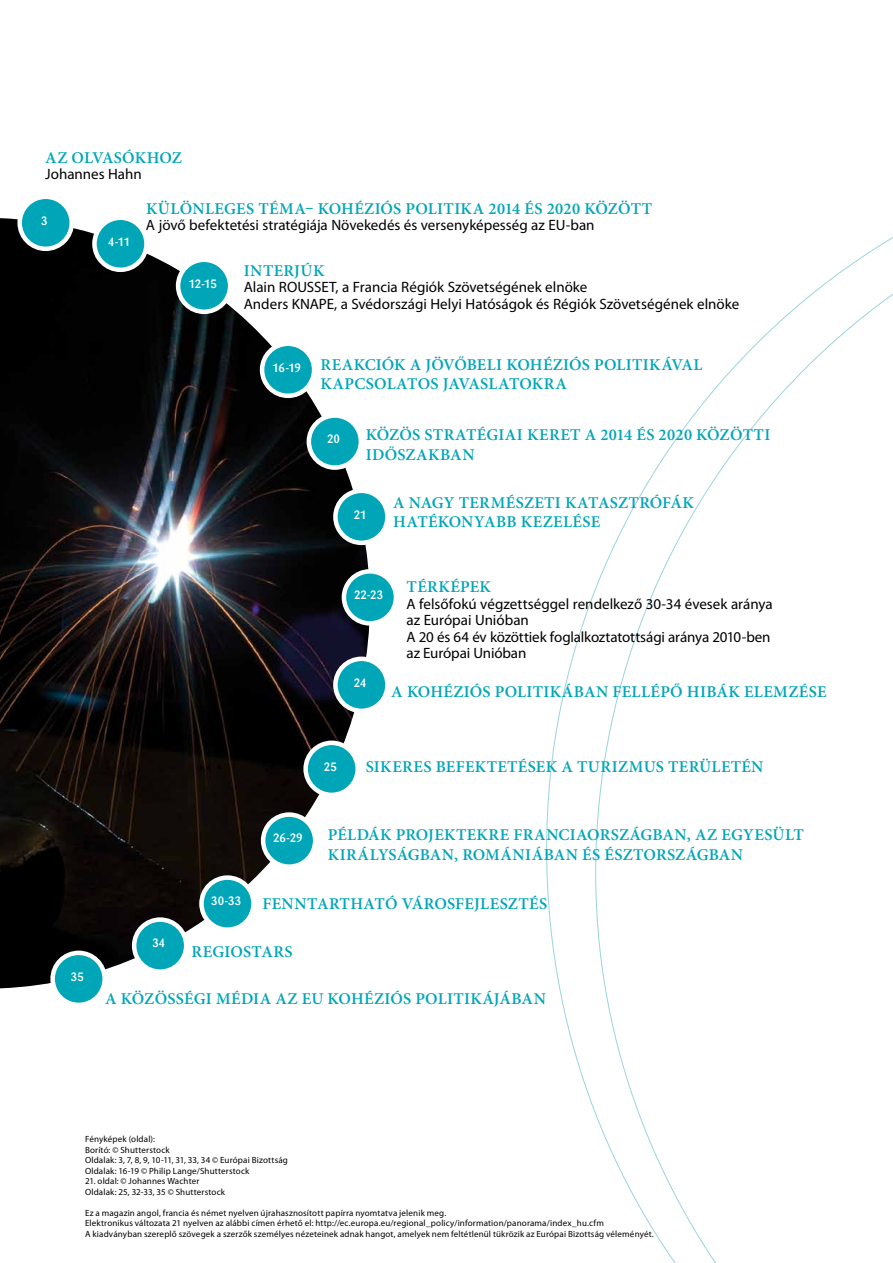
<style>
.page{position:relative;width:893px;height:1263px;background:#fff}
.page>*{position:absolute;margin:0;border:0;box-sizing:border-box;transform-origin:0 0}
.t1{font:600 16.5px/19.5px "Minion Pro";letter-spacing:.015em;color:#00a6b8}
.t2{font:600 16.5px "Minion Pro";letter-spacing:-.005em;color:#00a6b8}
.t3{font:15px/16.5px "Myriad Pro";color:#000}
.t4{font:500 12px "Barmeno";letter-spacing:-.005em;color:#fff}
.t5{font:9px/10.5px "Myriad Pro";letter-spacing:.02em;color:#000}
</style>
<div class="page">
<svg style="left:595px;top:237px;width:298px;height:1026px"></svg>
<img style="left:0;top:218px;width:370px;height:770px">
<div style="left:94px;top:218px;width:52px;height:52px;background:#00a6b8;border-radius:50%"></div>
<div style="left:92px;top:215px;width:57px;height:57px;border:4px solid #fff;border-radius:50%"></div>
<div style="left:178px;top:260px;width:52px;height:52px;background:#00a6b8;border-radius:50%"></div>
<div style="left:176px;top:257px;width:56px;height:57px;border:4px solid #fff;border-radius:50%"></div>
<div style="left:262px;top:344px;width:52px;height:52px;background:#00a6b8;border-radius:50%"></div>
<div style="left:260px;top:341px;width:56px;height:57px;border:4px solid #fff;border-radius:50%"></div>
<div style="left:309px;top:416px;width:52px;height:52px;background:#00a6b8;border-radius:50%"></div>
<div style="left:307px;top:413px;width:56px;height:57px;border:4px solid #fff;border-radius:50%"></div>
<div style="left:335px;top:491px;width:52px;height:52px;background:#00a6b8;border-radius:50%"></div>
<div style="left:333px;top:488px;width:57px;height:57px;border:4px solid #fff;border-radius:50%"></div>
<div style="left:344px;top:571px;width:52px;height:52px;background:#00a6b8;border-radius:50%"></div>
<div style="left:342px;top:569px;width:56px;height:57px;border:4px solid #fff;border-radius:50%"></div>
<div style="left:335px;top:659px;width:52px;height:52px;background:#00a6b8;border-radius:50%"></div>
<div style="left:333px;top:656px;width:57px;height:57px;border:4px solid #fff;border-radius:50%"></div>
<div style="left:306px;top:743px;width:52px;height:52px;background:#00a6b8;border-radius:50%"></div>
<div style="left:303px;top:740px;width:57px;height:57px;border:4px solid #fff;border-radius:50%"></div>
<div style="left:201px;top:878px;width:52px;height:52px;background:#00a6b8;border-radius:50%"></div>
<div style="left:199px;top:875px;width:57px;height:57px;border:4px solid #fff;border-radius:50%"></div>
<div style="left:134px;top:920px;width:52px;height:52px;background:#00a6b8;border-radius:50%"></div>
<div style="left:132px;top:917px;width:56px;height:57px;border:4px solid #fff;border-radius:50%"></div>
<div style="left:53px;top:953px;width:52px;height:52px;background:#00a6b8;border-radius:50%"></div>
<div style="left:50px;top:950px;width:57px;height:57px;border:4px solid #fff;border-radius:50%"></div>
<div style="left:263px;top:815px;width:52px;height:52px;background:#00a6b8;border-radius:50%"></div>
<div style="left:261px;top:812px;width:56px;height:57px;border:4px solid #fff;border-radius:50%"></div>
<div style="left:20px;top:197px;width:52px;height:52px;background:#00a6b8;border-radius:50%"></div>
<div style="left:17px;top:194px;width:57px;height:57px;border:4px solid #fff;border-radius:50%"></div>
<h1 class="t2" style="left:45px;top:146px;width:138px">AZ OLVASÓKHOZ</h1>
<h2 class="t3" style="left:45px;top:166px;width:98px">Johannes Hahn</h2>
<h1 class="t1" style="left:146px;top:198px;width:508px">KÜLÖNLEGES TÉMA– KOHÉZIÓS POLITIKA 2014 ÉS 2020 KÖZÖTT</h1>
<h2 class="t3" style="left:146px;top:217px;width:450px">A jövő befektetési stratégiája Növekedés és versenyképesség az EU-ban</h2>
<h1 class="t1" style="left:244px;top:260px;width:82px">INTERJÚK</h1>
<h2 class="t3" style="left:244px;top:279px;width:497px">Alain ROUSSET, a Francia Régiók Szövetségének elnöke<br>Anders KNAPE, a Svédországi Helyi Hatóságok és Régiók Szövetségének elnöke</h2>
<h3 class="t4" style="left:41px;top:213px;width:8px">3</h3>
<h3 class="t4" style="left:108px;top:234px;width:24px">4-11</h3>
<h3 class="t4" style="left:189px;top:276px;width:30px">12-15</h3>
<h3 class="t4" style="left:273px;top:360px;width:30px">16-19</h3>
<h1 class="t1" style="left:320px;top:354px;width:384px">REAKCIÓK A JÖVŐBELI KOHÉZIÓS POLITIKÁVAL<br>KAPCSOLATOS JAVASLATOKRA</h1>
<h3 class="t4" style="left:327px;top:432px;width:14px">20</h3>
<h1 class="t1" style="left:366px;top:425px;width:406px">KÖZÖS STRATÉGIAI KERET A 2014 ÉS 2020 KÖZÖTTI<br>IDŐSZAKBAN</h1>
<h3 class="t4" style="left:354px;top:507px;width:14px">21</h3>
<h1 class="t1" style="left:393px;top:492px;width:302px">A NAGY TERMÉSZETI KATASZTRÓFÁK<br>HATÉKONYABB KEZELÉSE</h1>
<h3 class="t4" style="left:354px;top:588px;width:31px">22-23</h3>
<h3 class="t4" style="left:354px;top:675px;width:14px">24</h3>
<h1 class="t1" style="left:407px;top:577px;width:86px">TÉRKÉPEK</h1>
<h2 class="t3" style="left:406px;top:595px;width:368px">A felsőfokú végzettséggel rendelkező 30-34 évesek aránya az Európai Unióban<br>A 20 és 64 év közöttiek foglalkoztatottsági aránya 2010-ben az Európai Unióban</h2>
<h1 class="t1" style="left:391px;top:682px;width:437px">A KOHÉZIÓS POLITIKÁBAN FELLÉPŐ HIBÁK ELEMZÉSE</h1>
<h3 class="t4" style="left:71px;top:969px;width:14px">35</h3>
<h3 class="t4" style="left:273px;top:831px;width:31px">26-29</h3>
<h3 class="t4" style="left:324px;top:759px;width:14px">25</h3>
<h1 class="t1" style="left:366px;top:757px;width:399px">SIKERES BEFEKTETÉSEK A TURIZMUS TERÜLETÉN</h1>
<h1 class="t1" style="left:328px;top:825px;width:477px">PÉLDÁK PROJEKTEKRE FRANCIAORSZÁGBAN, AZ EGYESÜLT<br>KIRÁLYSÁGBAN, ROMÁNIÁBAN ÉS ÉSZTORSZÁGBAN</h1>
<h1 class="t1" style="left:262px;top:894px;width:286px">FENNTARTHATÓ VÁROSFEJLESZTÉS</h1>
<h1 class="t1" style="left:191px;top:942px;width:103px">REGIOSTARS</h1>
<h1 class="t1" style="left:105px;top:988px;width:442px">A KÖZÖSSÉGI MÉDIA AZ EU KOHÉZIÓS POLITIKÁJÁBAN</h1>
<h3 class="t4" style="left:211px;top:894px;width:32px">30-33</h3>
<h3 class="t4" style="left:152px;top:936px;width:15px">34</h3>
<p class="t5" style="left:85px;top:1134px;width:204px">Fényképek (oldal):<br>Borító: © Shutterstock<br>Oldalak: 3, 7, 8, 9, 10-11, 31, 33, 34 © Európai Bizottság Oldalak: 16-19 © Philip Lange/Shutterstock</p>
<p class="t5" style="left:85px;top:1176px;width:142px">21. oldal: © Johannes Wachter<br>Oldalak: 25, 32-33, 35 © Shutterstock</p>
<p class="t5" style="left:85px;top:1208px;width:570px">Ez a magazin angol, francia és német nyelven újrahasznosított papírra nyomtatva jelenik meg.<br>Elektronikus változata 21 nyelven az alábbi címen érhető el: http://ec.europa.eu/regional_policy/information/panorama/index_hu.cfm<br>A kiadványban szereplő szövegek a szerzők személyes nézeteinek adnak hangot, amelyek nem feltétlenül tükrözik az Európai Bizottság véleményét.</p>
</div>
